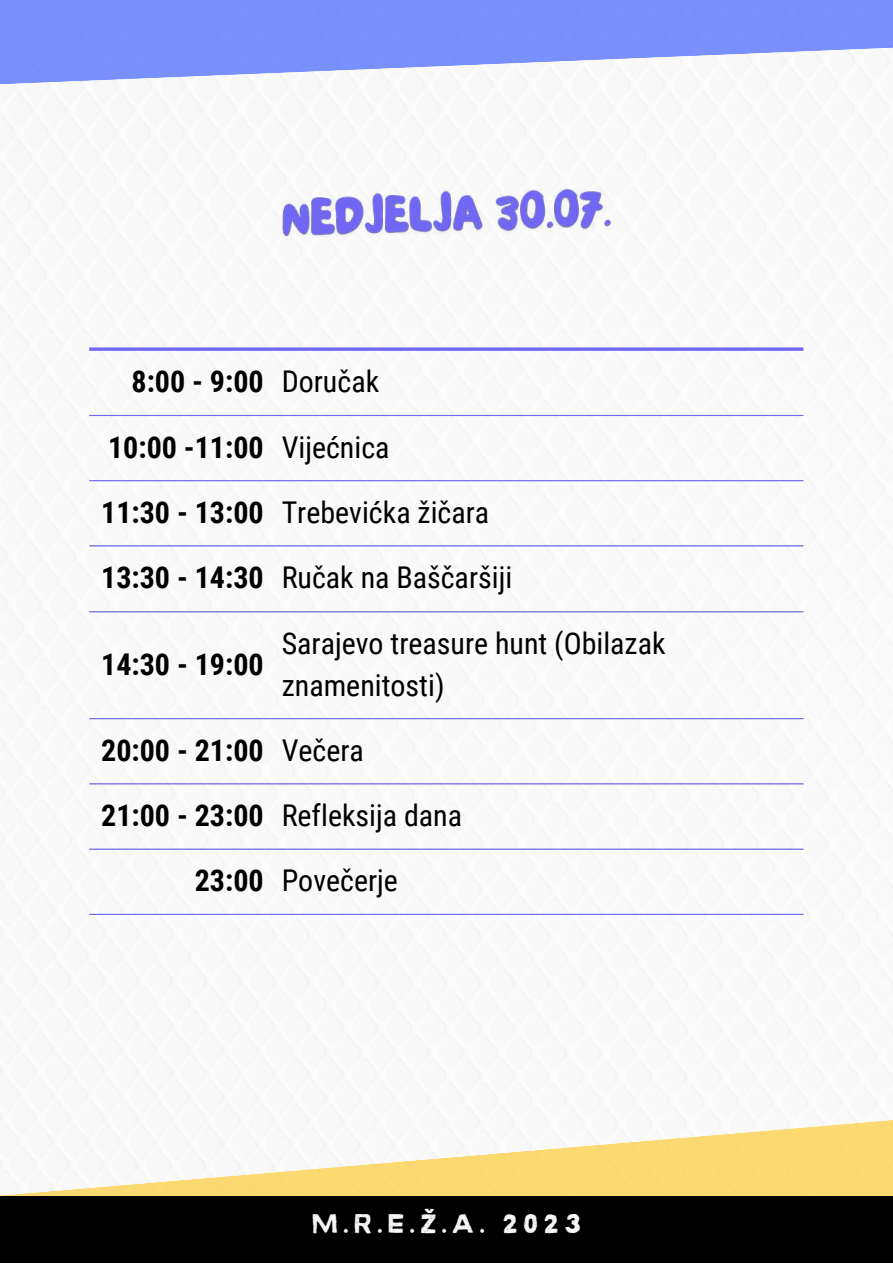
<style>
.page{position:relative;width:893px;height:1264px;background:#fff}
.page>*{position:absolute;margin:0;border:0;box-sizing:border-box;transform-origin:0 0}
.t1{font:30px/65.2px "Roboto Condensed";color:#000}
.t2{font:700 30px "Roboto Condensed";color:#000}
.t3{font:27px "MACABRODANGER";color:#fcfcfc}
.s1{font-weight:700}
.s2{font-weight:400}
</style>
<div class="page">
<hr style="left:89px;top:415px;width:714px;height:1px;background:#7068f4">
<hr style="left:89px;top:480px;width:714px;height:1px;background:#7068f4">
<hr style="left:89px;top:545px;width:714px;height:1px;background:#7068f4">
<hr style="left:89px;top:611px;width:714px;height:1px;background:#7068f4">
<hr style="left:89px;top:718px;width:714px;height:1px;background:#7068f4">
<hr style="left:89px;top:783px;width:714px;height:1px;background:#7068f4">
<hr style="left:89px;top:848px;width:714px;height:1px;background:#7068f4">
<hr style="left:89px;top:913px;width:714px;height:1px;background:#7068f4">
<svg style="left:89px;top:347px;width:714px;height:4px;background:#857ef4"></svg>
<img style="left:276px;top:171px;width:340px;height:96px">
<svg style="left:0;top:0;width:892px;height:89px;fill:#798ffc"></svg>
<svg style="left:0;top:1113px;width:892px;height:83px;fill:#fbf6f6"></svg>
<div style="left:0;top:1196px;width:892px;height:66px;background:#000"></div>
<p class="t1" style="left:101px;top:349px;width:412px;text-indent:30px"><span class="s1">8:00 - 9:00</span> Doručak<br><span class="s1">10:00 -11:00</span> Vijećnica<br><span class="s1">11:30 - 13:00</span> Trebevićka žičara<br><span class="s1">13:30 - 14:30</span> Ručak na Baščaršiji</p>
<p class="t1" style="left:282px;top:623px;width:385px;line-height:41.5px">Sarajevo treasure hunt (Obilazak znamenitosti)</p>
<p class="t2" style="left:101px;top:733px;width:264px">20:00 - 21:00 <span class="s2">Večera</span></p>
<p class="t2" style="left:101px;top:647px;width:164px">14:30 - 19:00</p>
<p class="t1" style="left:101px;top:783px;width:362px"><span class="s1">21:00 - 23:00</span> Refleksija dana</p>
<p class="t1" style="left:195px;top:848px;width:205px"><span class="s1">23:00</span> Povečerje</p>
<p class="t3" style="left:311px;top:1212px;width:271px">M.R.E.Ž.A. 2023</p>
</div>
